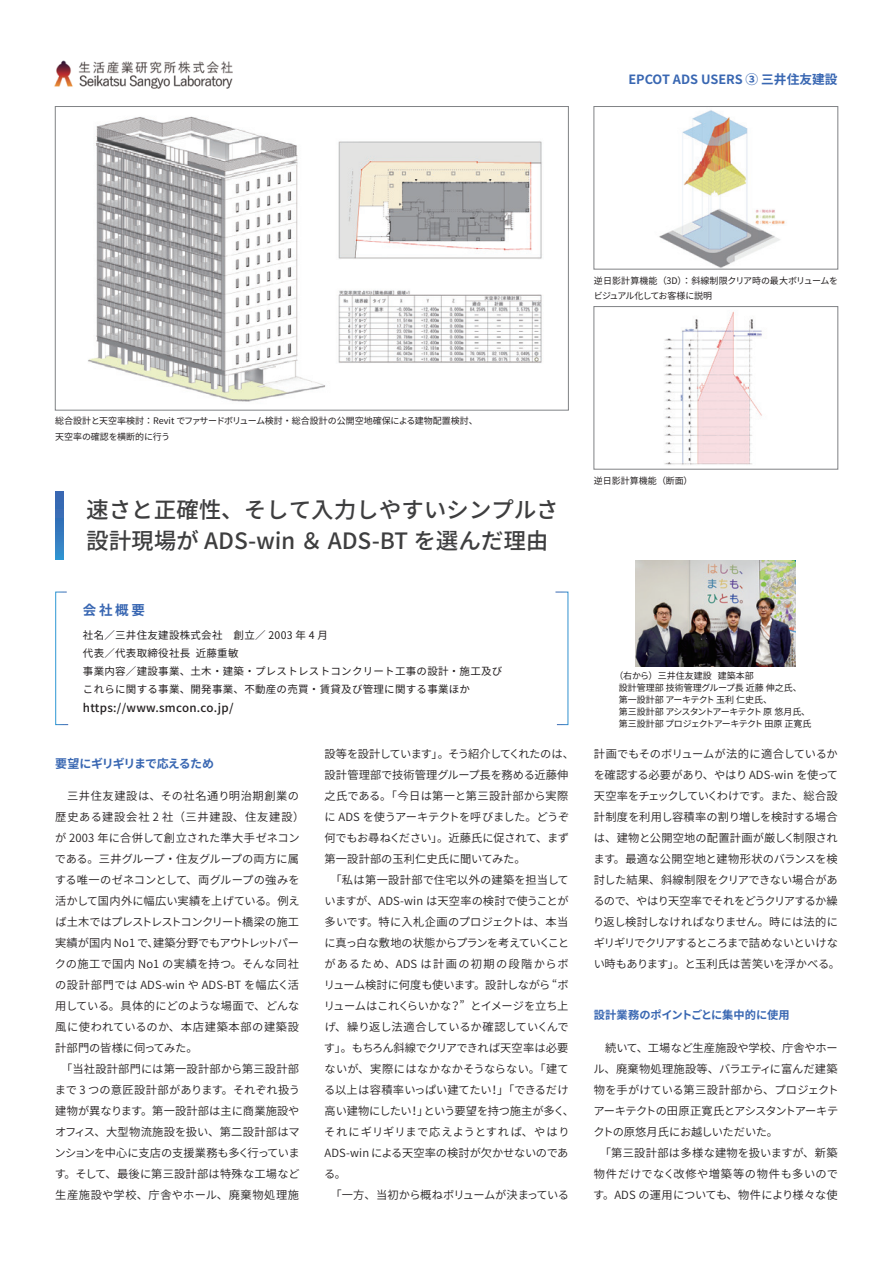
<style>
.page{position:relative;width:893px;height:1263px;background:#fff}
.page>*{position:absolute;margin:0;border:0;box-sizing:border-box;transform-origin:0 0}
.t1{font:500 22.5px "Noto Sans CJ Kjp";color:#3e3e3f}
.t2{font:700 13.5px "Noto Sans CJ Kjp";color:#3967b2}
.t3{font:700 12.75px "Noto Sans CJ Kjp";color:#3967b2}
.t4{font:700 12px "Noto Sans CJ Kjp";letter-spacing:-.06em;color:#3967b2}
.t5{font:500 11.55px "Noto Sans CJ Kjp";letter-spacing:.025em;color:#231f20}
.t6{font:600 11.25px/21px "Noto Sans CJ Kjp";letter-spacing:-.005em;color:#231f20}
.t7{font:600 11.25px/21px "Noto Sans CJ Kjp";letter-spacing:-.03em;color:#231f20}
.t8{font:600 11.25px "Noto Sans CJ Kjp";letter-spacing:-.035em;color:#231f20}
.t9{font:700 11.25px "Noto Sans CJ Kjp";letter-spacing:.005em;color:#3967b2}
.t10{font:10.5px "Noto Sans CJ Kjp";letter-spacing:.025em;color:#231f20}
.t11{font:9px/15.8px "Noto Sans CJ Kjp";color:#231f20}
.t12{font:9px "Noto Sans CJ Kjp";letter-spacing:-.08em;color:#231f20}
.t13{font:9px "Noto Sans CJ Kjp";letter-spacing:-.04em;color:#231f20}
</style>
<div class="page">
<img style="left:54px;top:60px;width:179px;height:29px">
<svg style="left:55px;top:591px;width:14px;height:134px"></svg>
<svg style="left:555px;top:591px;width:14px;height:134px"></svg>
<svg style="left:55px;top:491px;width:9px;height:68px"></svg>
<img style="left:659px;top:110px;width:126px;height:157px">
<div style="left:594px;top:106px;width:244px;height:163px;border:1px solid #808285"></div>
<img style="left:664px;top:311px;width:98px;height:154px">
<div style="left:594px;top:306px;width:244px;height:163px;border:1px solid #808285"></div>
<img style="left:88px;top:116px;width:454px;height:286px">
<div style="left:55px;top:106px;width:514px;height:304px;border:1px solid #808285"></div>
<img style="left:636px;top:560px;width:160px;height:106px">
<p class="t3" style="left:628px;top:72px;width:211px">EPCOT ADS USERS ③ 三井住友建設</p>
<p class="t11" style="left:594px;top:273px;width:246px">逆日影計算機能（3D）：斜線制限クリア時の最大ボリュームをビジュアル化してお客様に説明</p>
<p class="t11" style="left:55px;top:413px;width:424px">総合設計と天空率検討：Revit でファサードボリューム検討・総合設計の公開空地確保による建物配置検討、</p>
<p class="t11" style="left:55px;top:429px;width:116px">天空率の確認を横断的に行う</p>
<p class="t1" style="left:86px;top:497px;width:475px">速さと正確性、そして入力しやすいシンプルさ</p>
<p class="t1" style="left:86px;top:528px;width:465px">設計現場が ADS-win ＆ ADS-BT を選んだ理由</p>
<p class="t2" style="left:83px;top:603px;width:64px">会社概要</p>
<p class="t10" style="left:83px;top:629px;width:257px">社名／三井住友建設株式会社　創立／ 2003 年 4 月　</p>
<p class="t10" style="left:83px;top:647px;width:168px">代表／代表取締役社長 近藤重敏　</p>
<p class="t10" style="left:83px;top:665px;width:421px">事業内容／建設事業、土木・建築・プレストレストコンクリート工事の設計・施工及び</p>
<p class="t10" style="left:83px;top:683px;width:389px">これらに関する事業、開発事業、不動産の売買・賃貸及び管理に関する事業ほか</p>
<p class="t5" style="left:83px;top:701px;width:152px">https://www.smcon.co.jp/</p>
<p class="t4" style="left:55px;top:757px;width:160px">要望にギリギリまで応えるため</p>
<p class="t6" style="left:55px;top:786px;width:251px">　三井住友建設は、その社名通り明治期創業の歴史ある建設会社 2 社（三井建設、住友建設）が 2003 年に合併して創立された準大手ゼネコンである。三井グループ・住友グループの両方に属する唯一のゼネコンとして、両グループの強みを活かして国内外に幅広い実績を上げている。例えば土木ではプレストレストコンクリート橋梁の施工実績が国内 No1 で、建築分野でもアウトレットパークの施工で国内 No1 の実績を持つ。そんな同社の設計部門では ADS-win や ADS-BT を幅広く活用している。具体的にどのような場面で、どんな風に使われているのか、本店建築本部の建築設計部門の皆様に伺ってみた。</p>
<p class="t6" style="left:55px;top:1059px;width:247px;text-align:justify">　「当社設計部門には第一設計部から第三設計部まで 3 つの意匠設計部があります。それぞれ扱う建物が異なります。第一設計部は主に商業施設やオフィス、大型物流施設を扱い、第二設計部はマンションを中心に支店の支援業務も多く行っています。そして、最後に第三設計部は特殊な工場など生産施設や学校、庁舎やホール、廃棄物処理施</p>
<p class="t6" style="left:324px;top:744px;width:251px">設等を設計しています」。そう紹介してくれたのは、設計管理部で技術管理グループ長を務める近藤伸之氏である。「今日は第一と第三設計部から実際に ADS を使うアーキテクトを呼びました。どうぞ何でもお尋ねください」。近藤氏に促されて、まず第一設計部の玉利仁史氏に聞いてみた。</p>
<p class="t6" style="left:324px;top:870px;width:252px">　「私は第一設計部で住宅以外の建築を担当していますが、ADS-win は天空率の検討で使うことが多いです。特に入札企画のプロジェクトは、本当に真っ白な敷地の状態からプランを考えていくことがあるため、ADS は計画の初期の段階からボリューム検討に何度も使います。設計しながら “ボリュームはこれくらいかな？” とイメージを立ち上げ、繰り返し法適合しているか確認していくんです」。もちろん斜線でクリアできれば天空率は必要ないが、実際にはなかなかそうならない。「建てる以上は容積率いっぱい建てたい！」「できるだけ高い建物にしたい！」という要望を持つ施主が多く、それにギリギリまで応えようとすれば、やはり<br>ADS-win による天空率の検討が欠かせないのである。</p>
<p class="t8" style="left:325px;top:1189px;width:246px">　「一方、当初から概ねボリュームが決まっている</p>
<p class="t11" style="left:594px;top:473px;width:100px">逆日影計算機能（断面）</p>
<p class="t11" style="left:614px;top:667px;width:141px">（右から）三井住友建設 建築本部</p>
<p class="t11" style="left:619px;top:679px;width:185px">設計管理部 技術管理グループ長 近藤 伸之氏、</p>
<p class="t11" style="left:619px;top:691px;width:155px">第一設計部 アーキテクト 玉利 仁史氏、</p>
<p class="t12" style="left:619px;top:706px;width:193px">第三設計部 アシスタントアーキテクト 原 悠月氏、</p>
<p class="t13" style="left:619px;top:718px;width:194px">第三設計部 プロジェクトアーキテクト 田原 正寛氏</p>
<p class="t7" style="left:593px;top:744px;width:248px">計画でもそのボリュームが法的に適合しているかを確認する必要があり、やはり ADS-win を使って天空率をチェックしていくわけです。また、総合設計制度を利用し容積率の割り増しを検討する場合は、建物と公開空地の配置計画が厳しく制限されます。最適な公開空地と建物形状のバランスを検討した結果、斜線制限をクリアできない場合があるので、やはり天空率でそれをどうクリアするか繰り返し検討しなければなりません。時には法的にギリギリでクリアするところまで詰めないといけない時もあります」。と玉利氏は苦笑いを浮かべる。</p>
<p class="t9" style="left:594px;top:1009px;width:197px">設計業務のポイントごとに集中的に使用</p>
<p class="t6" style="left:593px;top:1038px;width:247px;text-align:justify">　続いて、工場など生産施設や学校、庁舎やホール、廃棄物処理施設等、バラエティに富んだ建築物を手がけている第三設計部から、プロジェクトアーキテクトの田原正寛氏とアシスタントアーキテクトの原悠月氏にお越しいただいた。</p>
<p class="t6" style="left:593px;top:1143px;width:246px;text-align:justify">　「第三設計部は多様な建物を扱いますが、新築物件だけでなく改修や増築等の物件も多いのです。ADS の運用についても、物件により様々な使</p>
</div>
